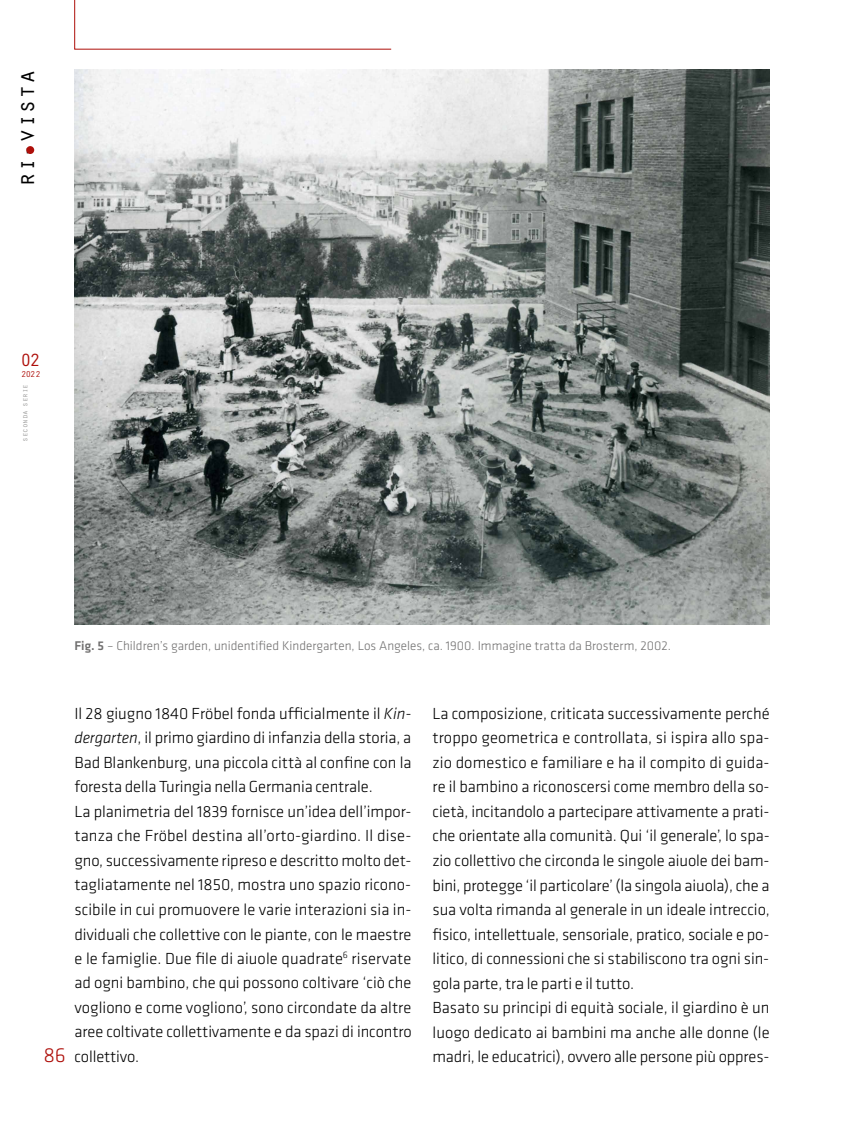
<style>
.page{position:relative;width:844px;height:1141px;background:#fff}
.page>*{position:absolute;margin:0;border:0;box-sizing:border-box;transform-origin:0 0}
.t1{font:24.5px "Orator Std";color:#000}
.t2{font:300 21px "Klavika";color:#ae0f0a}
.t3{font:18.38px "Orator Std";color:#ae0f0a}
.t4{font:300 16.62px/24.5px "Klavika";letter-spacing:-.005em;color:#000}
.t5{font:300 13.12px "Klavika";color:#706f6f}
.t6{font:8.75px "Orator Std";color:#ae0f0a}
.t7{font:7.88px "Orator Std";letter-spacing:-.025em;color:#9d9d9c}
.s1{font-weight:500}
.s2{font-style:italic}
</style>
<div class="page">
<svg style="left:74px;top:0;width:317px;height:50px"></svg>
<div style="left:26px;top:146px;width:8px;height:8px;background:#ae0f0a;border-radius:50%"></div>
<img style="left:74px;top:69px;width:695px;height:556px">
<h1 class="t1" style="left:9px;top:187px;width:119px;rotate:-90deg">ri-vista</h1>
<p class="t3" style="left:20px;top:347px;width:22px">02</p>
<p class="t6" style="left:21px;top:368px;width:21px">2022</p>
<p class="t7" style="left:19px;top:442px;width:59px;rotate:-90deg">seconda serie</p>
<p class="t5" style="left:74px;top:638px;width:598px"><span class="s1">Fig. 5</span> – Children’s garden, unidentified Kindergarten, Los Angeles, ca. 1900. Immagine tratta da Brosterm, 2002.</p>
<p class="t2" style="left:43px;top:1044px;width:24px">86</p>
<p class="t4" style="left:74px;top:701px;width:338px">Il 28 giugno 1840 Fröbel fonda ufficialmente il <span class="s2">Kin&shy;dergarten</span>, il primo giardino di infanzia della storia, a Bad Blankenburg, una piccola città al confine con la foresta della Turingia nella Germania centrale.<br>La planimetria del 1839 fornisce un’idea dell’impor&shy;tanza che Fröbel destina all’orto-giardino. Il dise&shy;gno, successivamente ripreso e descritto molto det&shy;tagliatamente nel 1850, mostra uno spazio ricono&shy;scibile in cui promuovere le varie interazioni sia in&shy;dividuali che collettive con le piante, con le maestre e le famiglie. Due file di aiuole quadrate<sup>6</sup> riservate ad ogni bambino, che qui possono coltivare ‘ciò che vogliono e come vogliono’, sono circondate da altre aree coltivate collettivamente e da spazi di incontro collettivo.</p>
<p class="t4" style="left:432px;top:701px;width:338px">La composizione, criticata successivamente perché troppo geometrica e controllata, si ispira allo spa&shy;zio domestico e familiare e ha il compito di guida&shy;re il bambino a riconoscersi come membro della so&shy;cietà, incitandolo a partecipare attivamente a prati&shy;che orientate alla comunità. Qui ‘il generale’, lo spa&shy;zio collettivo che circonda le singole aiuole dei bam&shy;bini, protegge ‘il particolare’ (la singola aiuola), che a sua volta rimanda al generale in un ideale intreccio, fisico, intellettuale, sensoriale, pratico, sociale e po&shy;litico, di connessioni che si stabiliscono tra ogni sin&shy;gola parte, tra le parti e il tutto.<br>Basato su principi di equità sociale, il giardino è un luogo dedicato ai bambini ma anche alle donne (le madri, le educatrici), ovvero alle persone più oppres-</p>
</div>
